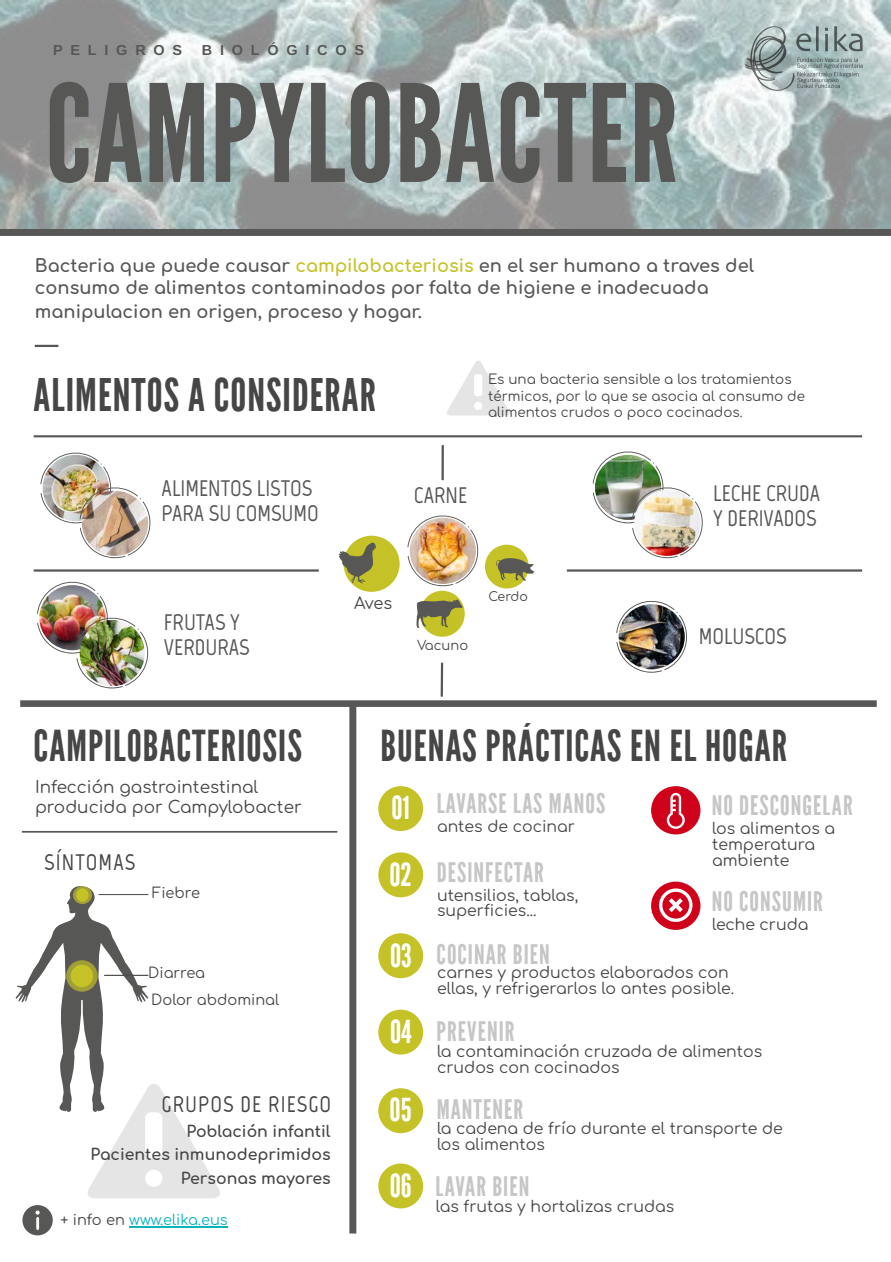
<style>
.page{position:relative;width:891px;height:1262px;background:#fff}
.page>*{position:absolute;margin:0;border:0;box-sizing:border-box;transform-origin:0 0}
.t1{font:134.7px "League Gothic";letter-spacing:.01em;color:#575756}
.t2{font:44.85px "League Gothic";letter-spacing:.025em;color:#464646}
.t3{font:42.6px "League Gothic";letter-spacing:.025em;color:#464646}
.t4{font:31.65px "League Gothic";color:#fff}
.t5{font:27px "League Gothic";letter-spacing:.04em;color:#c6c6c6}
.t6{font:700 22.5px/24.8px "Marvel";color:#575756}
.t7{font:700 22.5px "Marvel";letter-spacing:.05em;color:#464646}
.t8{font:700 17.85px/23px "Comfortaa";color:#575756}
.t9{font:16.8px/20.2px "Comfortaa";color:#464646}
.t10{font:16.35px "Comfortaa";color:#464646}
.t11{font:15.75px/15.8px "Comfortaa";color:#464646}
.t12{font:700 15.75px "Comfortaa";color:#464646}
.t13{font:14.55px "Comfortaa";color:#464646}
.t14{font:14.55px "Comfortaa";color:#0fb4bb}
.t15{font:700 14.4px "Arimo";letter-spacing:.54em;color:#575756}
.t16{font:13.5px/16.4px "Comfortaa";color:#464646}
.t17{font:13.05px "Comfortaa";color:#464646}
.t18{font:12.6px "Comfortaa";letter-spacing:-.02em;color:#464646}
.s1{color:#c5c227}
.s2{color:#464646}
</style>
<div class="page">
<div style="left:349px;top:703px;width:7px;height:530px;background:#575756"></div>
<hr style="left:22px;top:831px;width:315px;height:1px;background:#575756">
<img style="left:0;top:0;width:890px;height:229px">
<div style="left:0;top:229px;width:890px;height:7px;background:#575756"></div>
<div style="left:20px;top:700px;width:857px;height:7px;background:#575756"></div>
<hr style="left:34px;top:435px;width:828px;height:2px;background:#575756">
<hr style="left:34px;top:569px;width:285px;height:2px;background:#575756">
<hr style="left:567px;top:569px;width:295px;height:2px;background:#575756">
<hr style="left:441px;top:663px;width:2px;height:33px;background:#575756">
<hr style="left:441px;top:445px;width:3px;height:35px;background:#575756">
<hr style="left:35px;top:345px;width:23px;height:2px;background:#575756">
<div style="left:420px;top:590px;width:45px;height:47px;background:#c5c227;border-radius:50%"></div>
<svg style="left:416px;top:599px;width:47px;height:29px"></svg>
<div style="left:485px;top:544px;width:44px;height:44px;background:#c5c227;border-radius:50%"></div>
<svg style="left:496px;top:558px;width:39px;height:22px"></svg>
<div style="left:344px;top:535px;width:56px;height:57px;background:#c5c227;border-radius:50%"></div>
<svg style="left:339px;top:542px;width:37px;height:42px"></svg>
<svg style="left:407px;top:515px;width:72px;height:71px"></svg>
<img style="left:410px;top:518px;width:66px;height:66px;border-radius:50%">
<svg style="left:593px;top:451px;width:110px;height:107px"></svg>
<img style="left:634px;top:489px;width:66px;height:67px;border-radius:50%">
<svg style="left:616px;top:601px;width:71px;height:71px"></svg>
<img style="left:619px;top:604px;width:66px;height:65px;border-radius:50%">
<svg style="left:16px;top:886px;width:204px;height:312px"></svg>
<svg style="left:66px;top:960px;width:32px;height:31px"></svg>
<div style="left:71px;top:964px;width:22px;height:23px;background:#c5c227;border-radius:50%"></div>
<svg style="left:73px;top:886px;width:19px;height:18px"></svg>
<div style="left:76px;top:888px;width:13px;height:13px;background:#c5c227;border-radius:50%"></div>
<hr style="left:99px;top:894px;width:49px;height:1px;background:#575756">
<hr style="left:104px;top:974px;width:44px;height:1px;background:#575756">
<div style="left:378px;top:786px;width:45px;height:45px;background:#c5c227;border-radius:50%"></div>
<div style="left:378px;top:852px;width:45px;height:45px;background:#c5c227;border-radius:50%"></div>
<div style="left:378px;top:933px;width:45px;height:45px;background:#c5c227;border-radius:50%"></div>
<div style="left:378px;top:1009px;width:45px;height:45px;background:#c5c227;border-radius:50%"></div>
<div style="left:378px;top:1088px;width:45px;height:45px;background:#c5c227;border-radius:50%"></div>
<div style="left:651px;top:786px;width:49px;height:48px;background:#d0021b;border-radius:50%"></div>
<svg style="left:667px;top:793px;width:18px;height:35px"></svg>
<hr style="left:129px;top:1226px;width:99px;height:1px;background:#0fb4bb">
<svg style="left:22px;top:1205px;width:31px;height:30px"></svg>
<svg style="left:447px;top:360px;width:63px;height:55px"></svg>
<img style="left:40px;top:452px;width:111px;height:106px">
<img style="left:82px;top:491px;width:66px;height:65px;border-radius:50%">
<img style="left:37px;top:581px;width:112px;height:107px">
<img style="left:80px;top:620px;width:65px;height:66px;border-radius:50%">
<div style="left:378px;top:1163px;width:45px;height:45px;background:#c5c227;border-radius:50%"></div>
<img style="left:745px;top:27px;width:117px;height:64px">
<div style="left:651px;top:881px;width:49px;height:49px;background:#d0021b;border-radius:50%"></div>
<svg style="left:659px;top:888px;width:34px;height:34px"></svg>
<p class="t15" style="left:53px;top:42px;width:131px">PELIGROS</p>
<p class="t15" style="left:202px;top:42px;width:164px">BIOLÓGICOS</p>
<p class="t1" style="left:45px;top:57px;width:634px">CAMPYLOBACTER</p>
<p class="t8" style="left:35px;top:254px;width:721px">Bacteria que puede causar <span class="s1">campilobacteriosis</span> en el ser humano a traves del consumo de alimentos contaminados por falta de higiene e inadecuada manipulacion en origen, proceso y hogar.</p>
<p class="t2" style="left:34px;top:369px;width:344px">ALIMENTOS A CONSIDERAR</p>
<p class="t6" style="left:162px;top:476px;width:159px">ALIMENTOS LISTOS<br>PARA SU COMSUMO</p>
<p class="t16" style="left:488px;top:371px;width:319px">Es una bacteria sensible a los tratamientos térmicos, por lo que se asocia al consumo de alimentos crudos o poco cocinados.</p>
<p class="t6" style="left:414px;top:483px;width:55px">CARNE</p>
<p class="t6" style="left:713px;top:481px;width:109px">LECHE CRUDA<br>Y DERIVADOS</p>
<p class="t6" style="left:164px;top:610px;width:87px">FRUTAS Y<br>VERDURAS</p>
<p class="t10" style="left:354px;top:594px;width:40px">Aves</p>
<p class="t17" style="left:417px;top:638px;width:53px">Vacuno</p>
<p class="t18" style="left:488px;top:589px;width:41px">Cerdo</p>
<p class="t6" style="left:699px;top:623px;width:90px">MOLUSCOS</p>
<p class="t3" style="left:34px;top:721px;width:270px">CAMPILOBACTERIOSIS</p>
<p class="t9" style="left:35px;top:777px;width:268px">Infección gastrointestinal producida por Campylobacter</p>
<p class="t7" style="left:44px;top:849px;width:93px">SÍNTOMAS</p>
<p class="t13" style="left:152px;top:885px;width:49px">Fiebre</p>
<p class="t13" style="left:148px;top:965px;width:58px">Diarrea</p>
<p class="t13" style="left:151px;top:992px;width:130px">Dolor abdominal</p>
<p class="t7" style="left:162px;top:1090px;width:171px">GRUPOS DE RIESGO</p>
<p class="t12" style="left:187px;top:1122px;width:146px">Población infantil</p>
<p class="t12" style="left:91px;top:1146px;width:242px">Pacientes inmunodeprimidos</p>
<p class="t12" style="left:181px;top:1169px;width:151px">Personas mayores</p>
<p class="t14" style="left:61px;top:1212px;width:169px"><span class="s2">+ info en</span> www.elika.eus</p>
<p class="t3" style="left:381px;top:721px;width:408px">BUENAS PRÁCTICAS EN EL HOGAR</p>
<p class="t4" style="left:391px;top:789px;width:20px">01</p>
<p class="t4" style="left:389px;top:856px;width:24px">02</p>
<p class="t5" style="left:437px;top:788px;width:170px">LAVARSE LAS MANOS</p>
<p class="t11" style="left:437px;top:819px;width:140px">antes de cocinar</p>
<p class="t5" style="left:437px;top:856px;width:109px">DESINFECTAR</p>
<p class="t11" style="left:437px;top:887px;width:143px">utensilios, tablas, superficies...</p>
<p class="t5" style="left:712px;top:790px;width:143px">NO DESCONGELAR</p>
<p class="t11" style="left:712px;top:821px;width:125px">los alimentos a temperatura ambiente</p>
<p class="t5" style="left:712px;top:885px;width:113px">NO CONSUMIR</p>
<p class="t11" style="left:712px;top:917px;width:98px">leche cruda</p>
<p class="t4" style="left:390px;top:937px;width:23px">03</p>
<p class="t5" style="left:437px;top:938px;width:115px">COCINAR BIEN</p>
<p class="t11" style="left:437px;top:965px;width:299px">carnes y productos elaborados con ellas, y refrigerarlos lo antes posible.</p>
<p class="t4" style="left:390px;top:1013px;width:23px">04</p>
<p class="t5" style="left:437px;top:1016px;width:79px">PREVENIR</p>
<p class="t11" style="left:437px;top:1043px;width:327px">la contaminación cruzada de alimentos crudos con cocinados</p>
<p class="t4" style="left:390px;top:1091px;width:24px">05</p>
<p class="t5" style="left:437px;top:1093px;width:88px">MANTENER</p>
<p class="t11" style="left:437px;top:1121px;width:347px">la cadena de frío durante el transporte de los alimentos</p>
<p class="t4" style="left:390px;top:1167px;width:23px">06</p>
<p class="t5" style="left:436px;top:1170px;width:95px">LAVAR BIEN</p>
<p class="t11" style="left:436px;top:1198px;width:240px">las frutas y hortalizas crudas</p>
</div>
